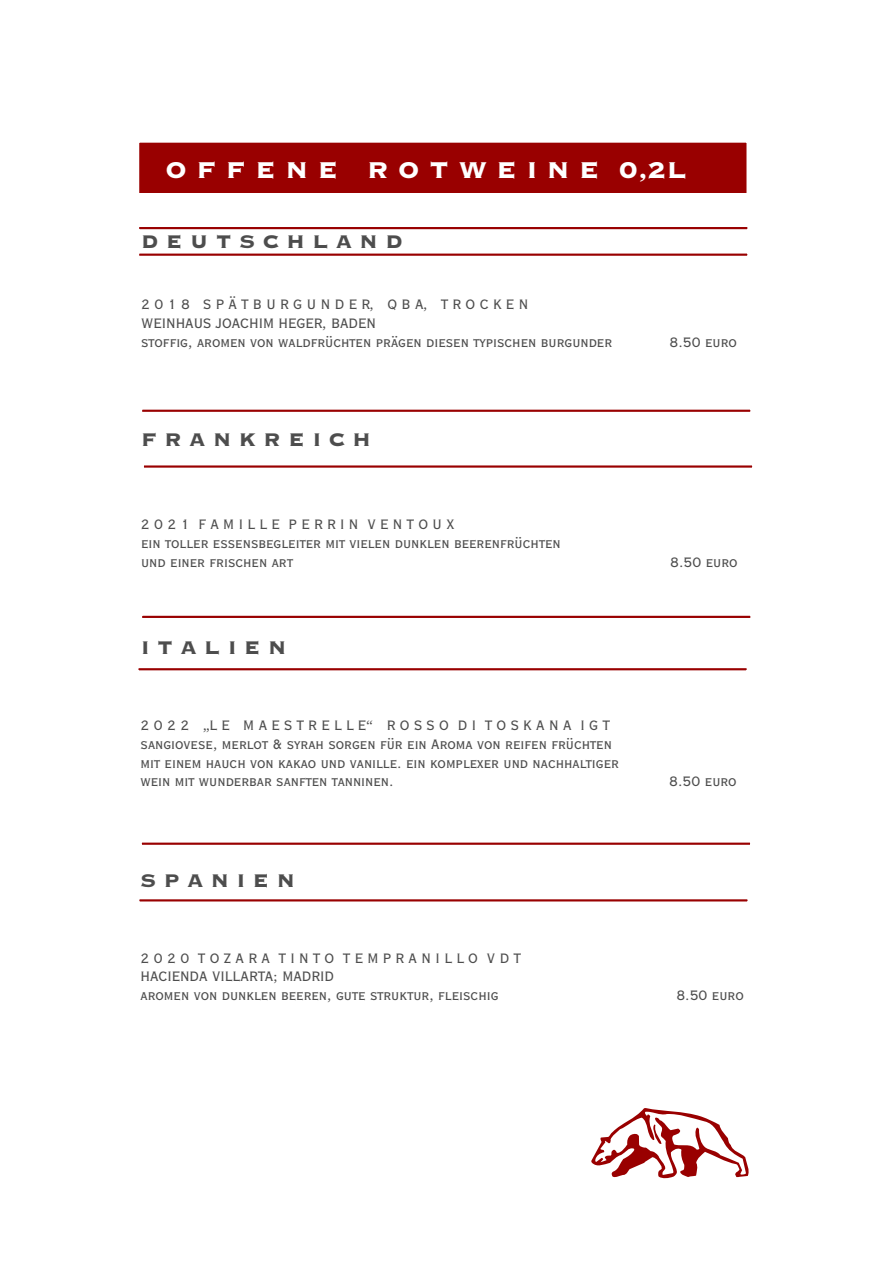
<style>
.page{position:relative;width:893px;height:1263px;background:#fff}
.page>*{position:absolute;margin:0;border:0;box-sizing:border-box;transform-origin:0 0}
.t1{font:800 30px "Copperplate Gothic BT";color:#fff}
.t2{font:800 24px "Copperplate Gothic BT";color:#4d4d4d}
.t3{font:condensed 18px/18.8px "Copperplate Gothic BT";color:#4d4d4d}
</style>
<div class="page">
<div style="left:139px;top:142px;width:608px;height:51px;background:#900"></div>
<svg style="left:139px;top:253px;width:609px;height:3px;background:#b44545"></svg>
<svg style="left:139px;top:227px;width:609px;height:3px;background:#b44545"></svg>
<svg style="left:144px;top:465px;width:609px;height:3px;background:#b44545"></svg>
<svg style="left:142px;top:409px;width:609px;height:3px;background:#b44545"></svg>
<svg style="left:138px;top:668px;width:609px;height:3px;background:#b44545"></svg>
<svg style="left:142px;top:615px;width:609px;height:3px;background:#b44545"></svg>
<svg style="left:591px;top:1108px;width:158px;height:71px"></svg>
<svg style="left:141px;top:842px;width:610px;height:3px;background:#b44545"></svg>
<svg style="left:139px;top:899px;width:609px;height:3px;background:#b44646"></svg>
<h1 class="t1" style="left:166px;top:155px;width:523px">O F F E N E R O T W E I N E 0,2L</h1>
<h2 class="t2" style="left:141px;top:230px;width:263px">D E U T S C H L A N D</h2>
<p class="t3" style="left:141px;top:295px;width:473px">2 0 1 8 S P Ä T B U R G U N D E R, Q B A, T R O C K E N<br>WEINHAUS JOACHIM HEGER, BADEN<br>stoffig, aromen von waldfrüchten prägen diesen typischen burgunder</p>
<h2 class="t2" style="left:141px;top:428px;width:231px">F R A N K R E I C H</h2>
<p class="t3" style="left:141px;top:515px;width:421px">2 0 2 1 F A M I L L E P E R R I N V E N T O U X<br>ein toller essensbegleiter mit vielen dunklen beerenfrüchten und einer frischen art</p>
<h2 class="t2" style="left:141px;top:635px;width:147px">I T A L I E N</h2>
<p class="t3" style="left:141px;top:716px;width:480px">2 0 2 2 „L E M A E S T R E L L E“ R O S S O D I T O S K A N A I G T sangiovese, merlot &amp; syrah sorgen für ein Aroma von reifen früchten mit einem hauch von kakao und vanille. ein komplexer und nachhaltiger wein mit wunderbar sanften tanninen.</p>
<h2 class="t2" style="left:141px;top:868px;width:156px">S P A N I E N</h2>
<p class="t3" style="left:141px;top:948px;width:382px">2 0 2 0 T O Z A R A T I N T O T E M P R A N I L L O V D T<br>HACIENDA VILLARTA; MADRID<br>aromen von dunklen beeren, gute struktur, fleischig</p>
<p class="t3" style="left:669px;top:333px;width:69px">8.50 euro</p>
<p class="t3" style="left:670px;top:552px;width:69px">8.50 euro</p>
<p class="t3" style="left:669px;top:772px;width:69px">8.50 euro</p>
<p class="t3" style="left:676px;top:986px;width:69px">8.50 euro</p>
</div>
